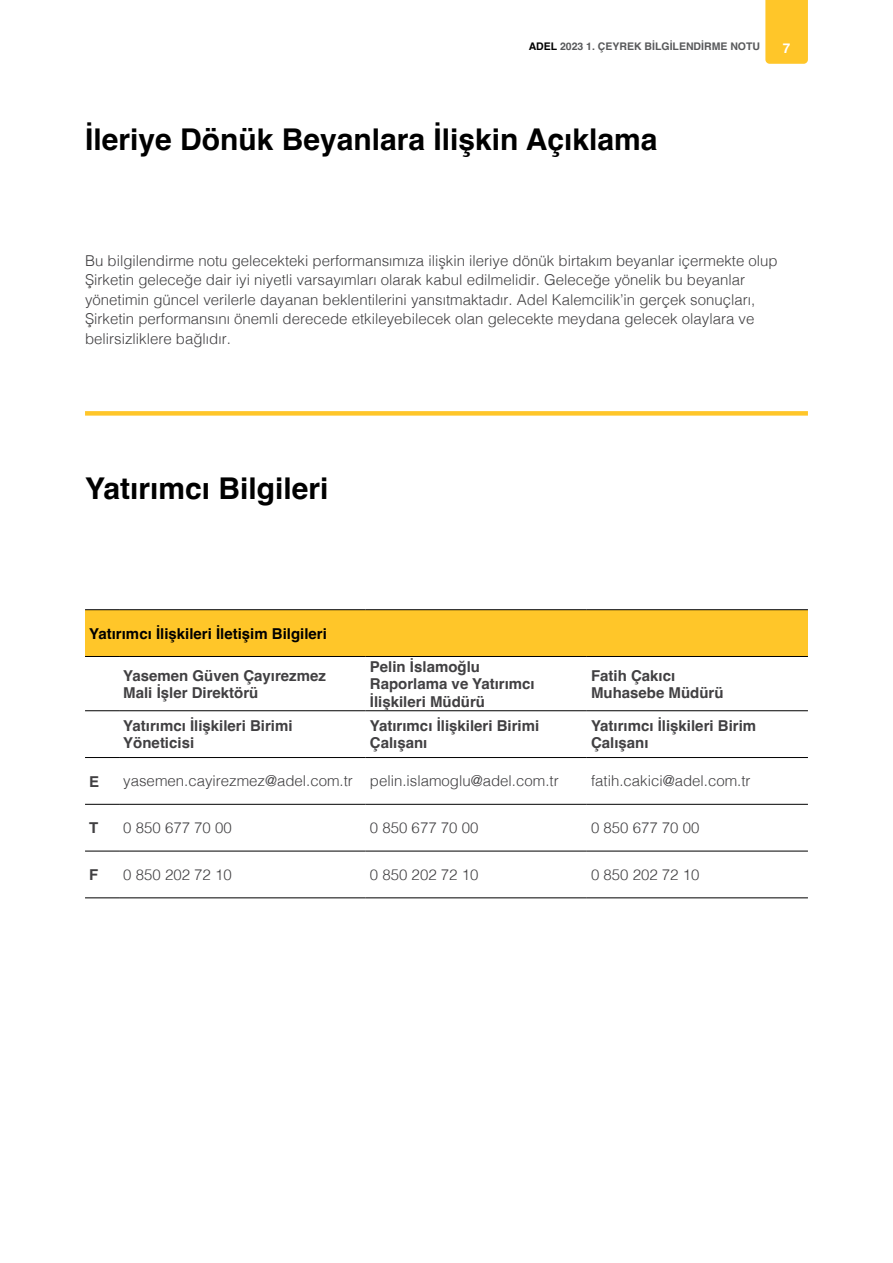
<style>
.page{position:relative;width:893px;height:1263px;background:#fff}
.page>*{position:absolute;margin:0;border:0;box-sizing:border-box;transform-origin:0 0}
.t1{font:700 30px "Helvetica";color:#000}
.t2{font:300 15px/19.5px "Helvetica";color:#414042}
.t3{font:700 15px/17.2px "Helvetica";color:#414042}
.t4{font:700 15px "Helvetica";color:#000}
.t5{font:700 13.5px "Helvetica";color:#fff}
.t6{font:700 10.5px "Helvetica";color:#58595b}
.s1{color:#000}
</style>
<div class="page">
<div style="left:765px;top:0;width:43px;height:64px;background:#ffc629"></div>
<div style="left:85px;top:411px;width:723px;height:5px;background:#ffc629"></div>
<div style="left:85px;top:610px;width:723px;height:46px;background:#ffc629"></div>
<hr style="left:85px;top:609px;width:34px;height:1px;background:#000">
<hr style="left:119px;top:609px;width:247px;height:1px;background:#000">
<hr style="left:366px;top:609px;width:221px;height:1px;background:#000">
<hr style="left:587px;top:609px;width:221px;height:1px;background:#000">
<hr style="left:85px;top:656px;width:34px;height:1px;background:#000">
<hr style="left:119px;top:656px;width:247px;height:1px;background:#000">
<hr style="left:366px;top:656px;width:221px;height:1px;background:#000">
<hr style="left:587px;top:656px;width:221px;height:1px;background:#000">
<hr style="left:85px;top:710px;width:34px;height:1px;background:#000">
<hr style="left:119px;top:710px;width:247px;height:1px;background:#000">
<hr style="left:366px;top:710px;width:221px;height:1px;background:#000">
<hr style="left:587px;top:710px;width:221px;height:1px;background:#000">
<hr style="left:85px;top:757px;width:34px;height:1px;background:#000">
<hr style="left:119px;top:757px;width:247px;height:1px;background:#000">
<hr style="left:366px;top:757px;width:221px;height:1px;background:#000">
<hr style="left:587px;top:757px;width:221px;height:1px;background:#000">
<hr style="left:85px;top:804px;width:34px;height:1px;background:#000">
<hr style="left:119px;top:804px;width:247px;height:1px;background:#000">
<hr style="left:366px;top:804px;width:221px;height:1px;background:#000">
<hr style="left:587px;top:804px;width:221px;height:1px;background:#000">
<hr style="left:85px;top:851px;width:34px;height:1px;background:#000">
<hr style="left:119px;top:851px;width:247px;height:1px;background:#000">
<hr style="left:366px;top:851px;width:221px;height:1px;background:#000">
<hr style="left:587px;top:851px;width:221px;height:1px;background:#000">
<hr style="left:85px;top:897px;width:34px;height:1px;background:#000">
<hr style="left:119px;top:897px;width:247px;height:1px;background:#000">
<hr style="left:366px;top:897px;width:221px;height:1px;background:#000">
<hr style="left:587px;top:897px;width:221px;height:1px;background:#000">
<p class="t6" style="left:529px;top:40px;width:233px"><span class="s1">ADEL</span> 2023 1. ÇEYREK BİLGİLENDİRME NOTU</p>
<p class="t5" style="left:783px;top:40px;width:9px">7</p>
<h1 class="t1" style="left:85px;top:121px;width:574px">İleriye Dönük Beyanlara İlişkin Açıklama</h1>
<p class="t2" style="left:85px;top:250px;width:694px">Bu bilgilendirme notu gelecekteki performansımıza ilişkin ileriye dönük birtakım beyanlar içermekte olup Şirketin geleceğe dair iyi niyetli varsayımları olarak kabul edilmelidir. Geleceğe yönelik bu beyanlar yönetimin güncel verilerle dayanan beklentilerini yansıtmaktadır. Adel Kalemcilik’in gerçek sonuçları, Şirketin performansını önemli derecede etkileyebilecek olan gelecekte meydana gelecek olaylara ve belirsizliklere bağlıdır.</p>
<h1 class="t1" style="left:85px;top:470px;width:245px">Yatırımcı Bilgileri</h1>
<p class="t4" style="left:89px;top:624px;width:239px">Yatırımcı İlişkileri İletişim Bilgileri</p>
<p class="t3" style="left:123px;top:668px;width:204px">Yasemen Güven Çayırezmez<br>Mali İşler Direktörü</p>
<p class="t3" style="left:370px;top:660px;width:166px">Pelin İslamoğlu<br>Raporlama ve Yatırımcı<br>İlişkileri Müdürü</p>
<p class="t3" style="left:591px;top:668px;width:134px">Fatih Çakıcı<br>Muhasebe Müdürü</p>
<p class="t3" style="left:123px;top:719px;width:171px">Yatırımcı İlişkileri Birimi<br>Yöneticisi</p>
<p class="t3" style="left:370px;top:719px;width:171px">Yatırımcı İlişkileri Birimi<br>Çalışanı</p>
<p class="t3" style="left:591px;top:719px;width:167px">Yatırımcı İlişkileri Birim<br>Çalışanı</p>
<p class="t3" style="left:89px;top:774px;width:12px">E</p>
<p class="t2" style="left:123px;top:770px;width:437px">yasemen.cayirezmez@adel.com.tr pelin.islamoglu@adel.com.tr</p>
<p class="t2" style="left:591px;top:770px;width:161px">fatih.cakici@adel.com.tr</p>
<p class="t3" style="left:89px;top:821px;width:11px">T</p>
<p class="t2" style="left:123px;top:817px;width:110px">0 850 677 70 00</p>
<p class="t2" style="left:370px;top:817px;width:110px">0 850 677 70 00</p>
<p class="t2" style="left:591px;top:817px;width:110px">0 850 677 70 00</p>
<p class="t3" style="left:89px;top:868px;width:11px">F</p>
<p class="t2" style="left:123px;top:864px;width:110px">0 850 202 72 10</p>
<p class="t2" style="left:370px;top:864px;width:110px">0 850 202 72 10</p>
<p class="t2" style="left:591px;top:864px;width:110px">0 850 202 72 10</p>
</div>
